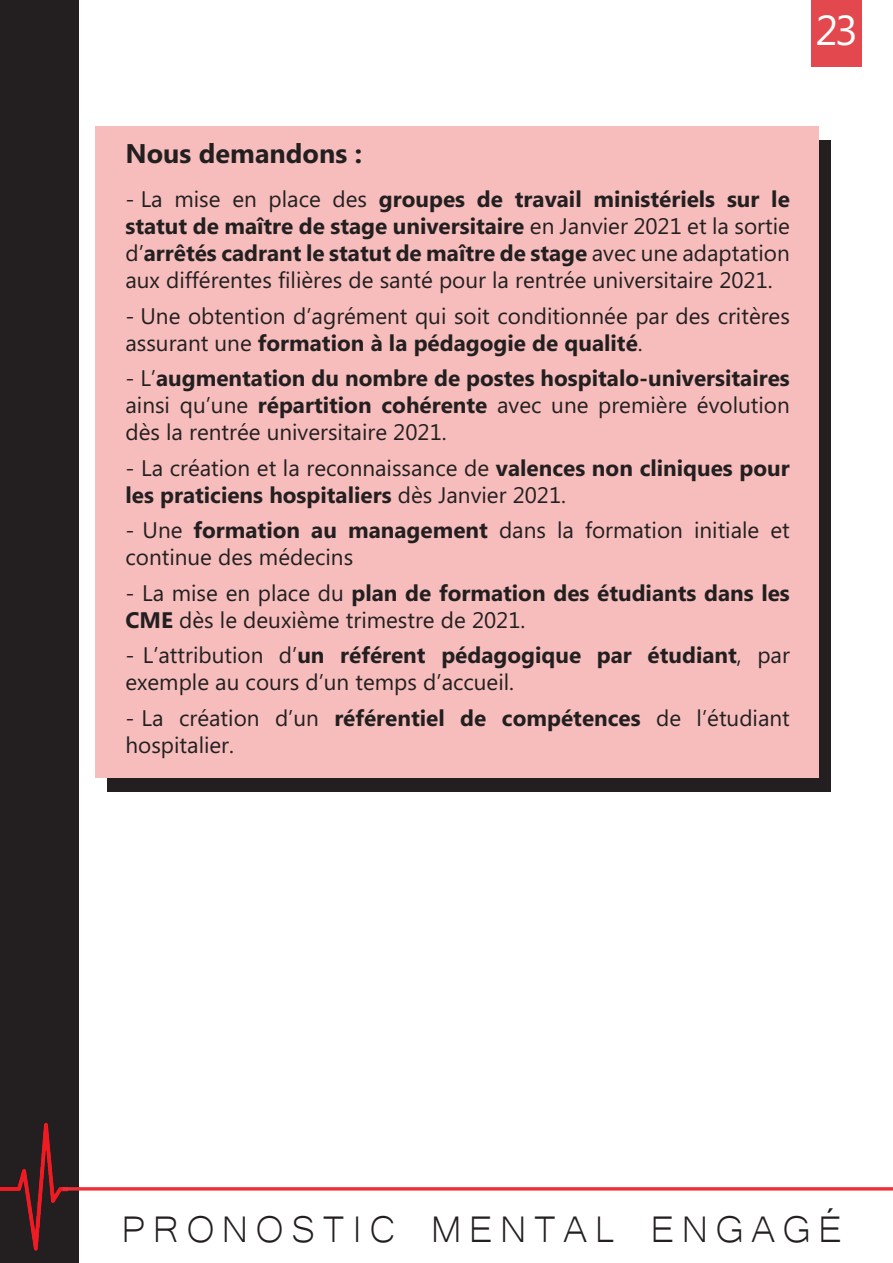
<style>
.page{position:relative;width:893px;height:1263px;background:#fff}
.page>*{position:absolute;margin:0;border:0;box-sizing:border-box;transform-origin:0 0}
.t1{font:48px "Microsoft Yi Baiti";letter-spacing:.15em;color:#231f20}
.t2{font:42px "Microsoft Phags Pa";color:#fff}
.Nous_demandons{font:700 27px "Microsoft Phags Pa";color:#231f20}
.Nous_demandons-2{font:22.5px/27px "Microsoft Phags Pa";color:#231f20}
.Nous_demandons-3{font:700 22.5px/27px "Microsoft Phags Pa";color:#231f20;text-align:justify}
.s1{font-weight:700}
.s2{font-weight:400}
</style>
<div class="page">
<div style="left:0;top:0;width:79px;height:1263px;background:#231f20"></div>
<div style="left:811px;top:0;width:50px;height:67px;background:#e3484e"></div>
<img style="left:0;top:1123px;width:68px;height:127px">
<hr style="left:63px;top:1187px;width:830px;height:3px;background:#ee3036">
<div style="left:107px;top:140px;width:723px;height:652px;background:#231f20"></div>
<div style="left:96px;top:126px;width:723px;height:651px;background:#f6bdbc"></div>
<h2 class="t2" style="left:815px;top:2px;width:44px">23</h2>
<p class="Nous_demandons" style="left:125px;top:134px;width:238px">Nous demandons :</p>
<p class="Nous_demandons-2" style="left:125px;top:185px;width:666px;text-align:justify">- La mise en place des <span class="s1">groupes de travail ministériels sur le statut de maître de stage universitaire</span> en Janvier 2021 et la sortie d’<span class="s1">arrêtés cadrant le statut de maître de stage</span> avec une adaptation aux différentes filières de santé pour la rentrée universitaire 2021.</p>
<p class="Nous_demandons-2" style="left:125px;top:301px;width:666px">- Une obtention d’agrément qui soit conditionnée par des critères assurant une <span class="s1">formation à la pédagogie de qualité</span>.</p>
<p class="Nous_demandons-3" style="left:125px;top:363px;width:666px"><span class="s2">- L’</span>augmentation du nombre de postes hospitalo-universitaires <span class="s2">ainsi qu’une</span> répartition cohérente <span class="s2">avec une première évolution dès la rentrée universitaire 2021.</span></p>
<p class="Nous_demandons-3" style="left:125px;top:453px;width:666px"><span class="s2">- La création et la reconnaissance de</span> valences non cliniques pour les praticiens hospitaliers <span class="s2">dès Janvier 2021.</span></p>
<p class="Nous_demandons-2" style="left:125px;top:516px;width:666px">- Une <span class="s1">formation au management</span> dans la formation initiale et continue des médecins</p>
<p class="Nous_demandons-2" style="left:125px;top:578px;width:666px">- La mise en place du <span class="s1">plan de formation des étudiants dans les<br>CME</span> dès le deuxième trimestre de 2021.</p>
<p class="Nous_demandons-2" style="left:125px;top:641px;width:666px">- L’attribution d’<span class="s1">un référent pédagogique par étudiant</span>, par exemple au cours d’un temps d’accueil.</p>
<p class="Nous_demandons-2" style="left:125px;top:703px;width:666px">- La création d’un <span class="s1">référentiel de compétences</span> de l’étudiant hospitalier.</p>
<h1 class="t1" style="left:121px;top:1201px;width:722px">PRONOSTIC MENTAL ENGAGÉ</h1>
</div>
